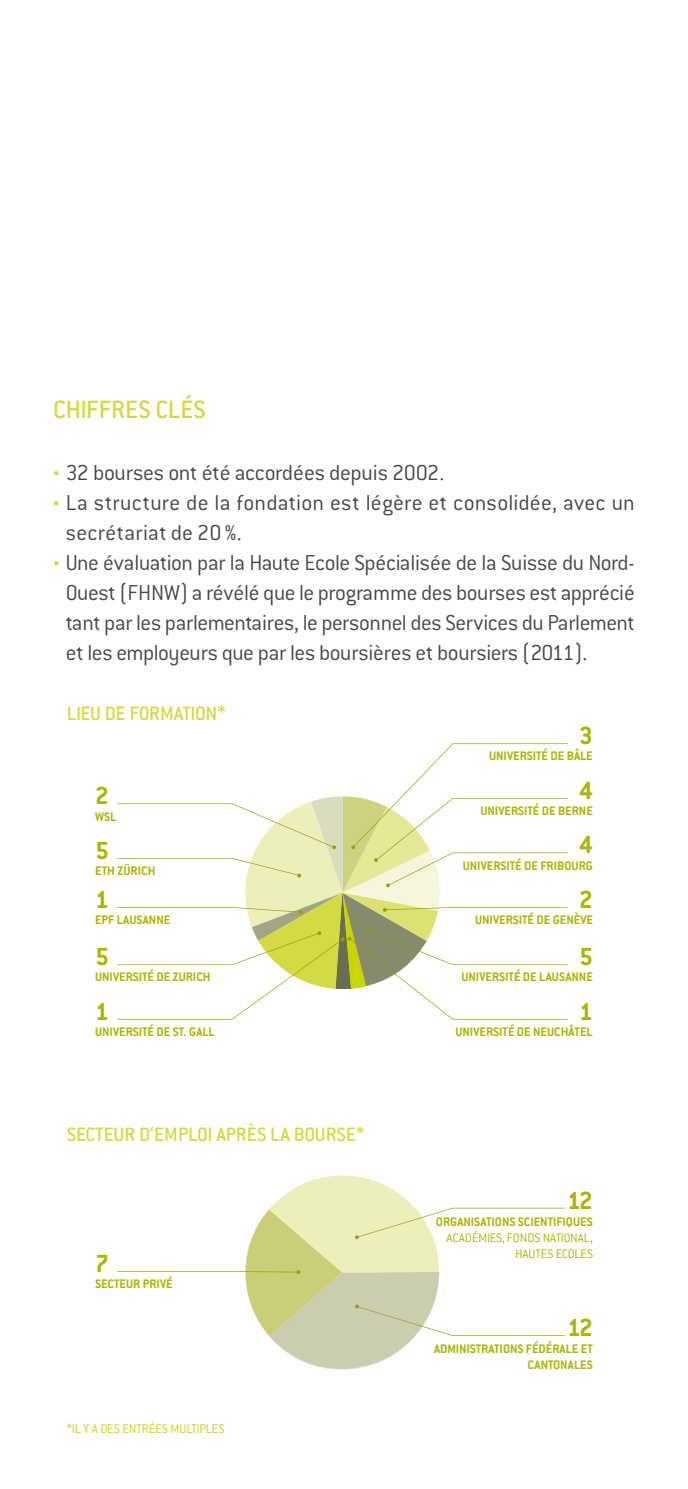
<style>
.page{position:relative;width:688px;height:1489px;background:#fff}
.page>*{position:absolute;margin:0;border:0;box-sizing:border-box;transform-origin:0 0}
.t1{font:500 27.5px "Conduit ITC";color:#d3da3a}
.t2{font:700 27.25px "Conduit ITC";color:#acb500}
.t3{font:300 23.75px/30px "Conduit ITC";color:#474746}
.t4{font:500 21.25px "Conduit ITC";letter-spacing:-.01em;color:#d3da3a}
.t5{font:300 13.75px "Conduit ITC";color:#cad400}
.t6{font:700 13.5px/16.2px "Conduit ITC";color:#acb500;text-align:right}
.t7{font:300 13.5px/16.2px "Conduit ITC";color:#acb500;text-align:right}
.s1{font-size:15px;color:#d3da3a}
.s2{font-weight:700}
</style>
<div class="page">
<svg style="left:117px;top:1175px;width:447px;height:194px"></svg>
<svg style="left:117px;top:743px;width:450px;height:276px"></svg>
<p class="t1" style="left:53px;top:393px;width:154px">CHIFFRES CLÉS</p>
<p class="t3" style="left:53px;top:458px;width:392px"><span class="s1">•</span> 32 bourses ont été accordées depuis 2002.</p>
<p class="t3" style="left:66px;top:488px;width:570px;text-indent:-12px"><span class="s1">•</span> La structure de la fondation est légère et consolidée, avec un secrétariat de 20%.</p>
<p class="t3" style="left:66px;top:548px;width:570px;text-align:justify;text-indent:-12px"><span class="s1">•</span> Une évaluation par la Haute Ecole Spécialisée de la Suisse du Nord-Ouest (FHNW) a révélé que le programme des bourses est apprécié tant par les parlementaires, le personnel des Services du Parlement et les employeurs que par les boursières et boursiers (2011).</p>
<p class="t4" style="left:67px;top:701px;width:160px">LIEU DE FORMATION*</p>
<p class="t2" style="left:95px;top:779px;width:15px">2</p>
<p class="t6" style="left:95px;top:808px;width:23px">WSL</p>
<p class="t2" style="left:95px;top:834px;width:15px">5</p>
<p class="t6" style="left:95px;top:862px;width:62px">ETH ZÜRICH</p>
<p class="t2" style="left:95px;top:883px;width:15px">1</p>
<p class="t6" style="left:95px;top:911px;width:77px">EPF LAUSANNE</p>
<p class="t2" style="left:95px;top:940px;width:15px">5</p>
<p class="t6" style="left:95px;top:968px;width:117px">UNIVERSITÉ DE ZURICH</p>
<p class="t2" style="left:95px;top:995px;width:15px">1</p>
<p class="t6" style="left:95px;top:1023px;width:121px">UNIVERSITÉ DE ST. GALL</p>
<p class="t4" style="left:67px;top:1121px;width:299px">SECTEUR D‘EMPLOI APRÈS LA BOURSE*</p>
<p class="t2" style="left:95px;top:1247px;width:15px">7</p>
<p class="t6" style="left:95px;top:1275px;width:79px">SECTEUR PRIVÉ</p>
<p class="t5" style="left:67px;top:1420px;width:159px">*IL Y A DES ENTRÉES MULTIPLES</p>
<p class="t2" style="left:579px;top:719px;width:15px">3</p>
<p class="t6" style="left:489px;top:747px;width:105px">UNIVERSITÉ DE BÂLE</p>
<p class="t2" style="left:579px;top:774px;width:15px">4</p>
<p class="t6" style="left:480px;top:802px;width:114px">UNIVERSITÉ DE BERNE</p>
<p class="t2" style="left:579px;top:828px;width:15px">4</p>
<p class="t6" style="left:462px;top:857px;width:132px">UNIVERSITÉ DE FRIBOURG</p>
<p class="t2" style="left:579px;top:883px;width:15px">2</p>
<p class="t6" style="left:475px;top:911px;width:119px">UNIVERSITÉ DE GENÈVE</p>
<p class="t2" style="left:579px;top:940px;width:15px">5</p>
<p class="t6" style="left:461px;top:968px;width:133px">UNIVERSITÉ DE LAUSANNE</p>
<p class="t2" style="left:579px;top:995px;width:15px">1</p>
<p class="t6" style="left:455px;top:1023px;width:139px">UNIVERSITÉ DE NEUCHÂTEL</p>
<p class="t2" style="left:567px;top:1184px;width:27px">12</p>
<p class="t7" style="left:436px;top:1213px;width:158px"><span class="s2">ORGANISATIONS SCIENTIFIQUES<br></span>ACADÉMIES, FONDS NATIONAL,<br>HAUTES ECOLES</p>
<p class="t2" style="left:567px;top:1311px;width:27px">12</p>
<p class="t6" style="left:434px;top:1339px;width:160px">ADMINISTRATIONS FÉDÉRALE ET<br>CANTONALES</p>
</div>
